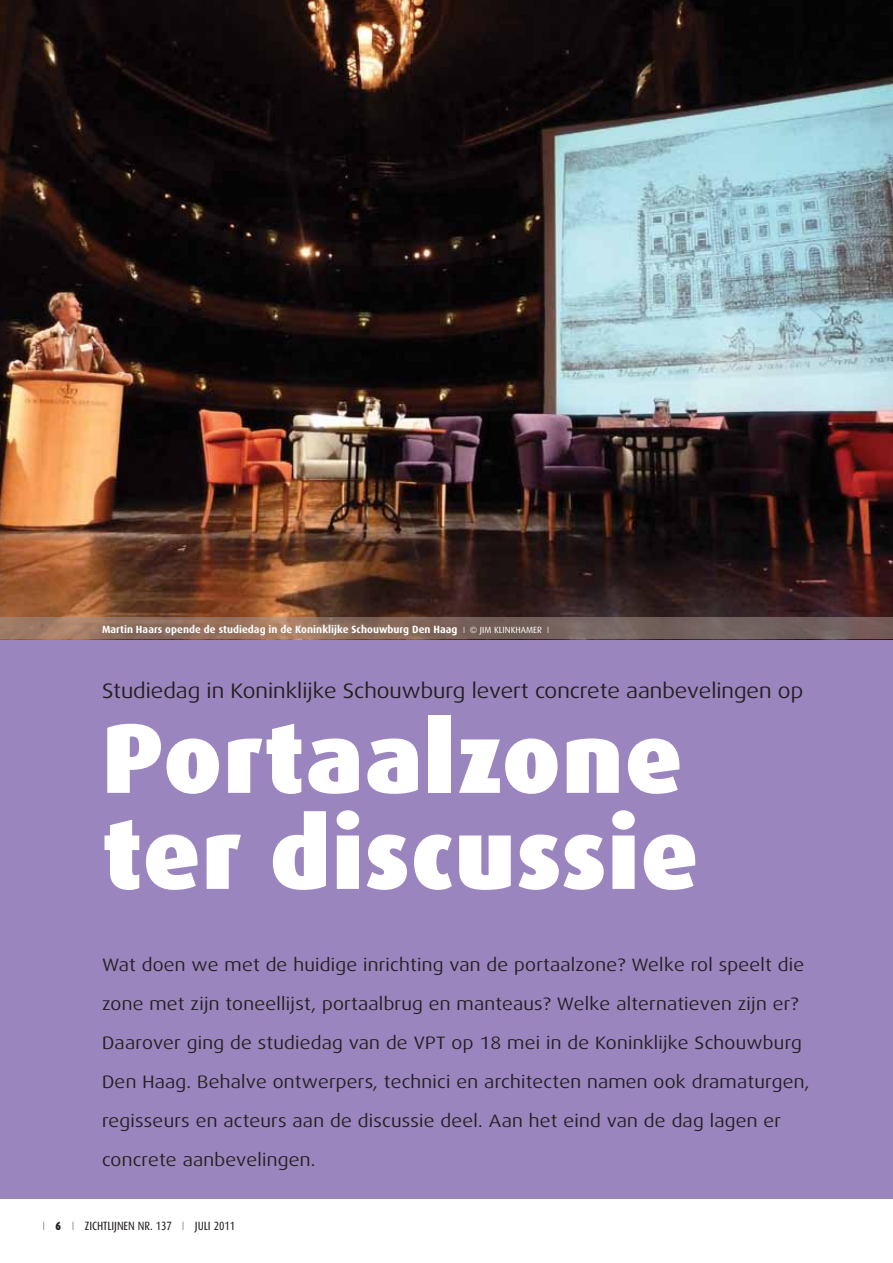
<style>
.page{position:relative;width:893px;height:1263px;background:#fff}
.page>*{position:absolute;margin:0;border:0;box-sizing:border-box;transform-origin:0 0}
.t1{font:900 99px/96px "Dax";letter-spacing:.015em;color:#fff}
.t2{font:21px "Dax Wide";color:#231f20}
.t3{font:18px/39px "Dax Wide";letter-spacing:.015em;color:#231f20}
.t4{font:12px "Dax Condensed";letter-spacing:-.005em;color:#231f20}
.t5{font:700 10.5px "Dax";letter-spacing:.005em;color:#fff}
.s1{font-family:"Dax Condensed";font-weight:300;font-size:9px}
.s2{font-weight:400;font-size:9px}
.s3{font-weight:300;color:#808285}
.s4{font-weight:900}
</style>
<div class="page">
<div style="left:0;top:626px;width:893px;height:573px;background:#9b85be"></div>
<img style="left:0;top:0;width:893px;height:618px">
<svg style="left:0;top:618px;width:893px;height:21px;background:#846a5f"></svg>
<p class="t5" style="left:102px;top:623px;width:449px">Martin Haars opende de studiedag in de Koninklijke Schouwburg Den Haag <span class="s1">I</span> <span class="s2">© JIM KLINKHAMER</span> <span class="s1">I</span></p>
<p class="t2" style="left:102px;top:679px;width:703px">Studiedag in Koninklijke Schouwburg levert concrete aanbevelingen op</p>
<h1 class="t1" style="left:102px;top:711px;width:598px">Portaalzone ter discussie</h1>
<p class="t3" style="left:102px;top:945px;width:709px">Wat doen we met de huidige inrichting van de portaalzone? Welke rol speelt die zone met zijn toneellijst, portaalbrug en manteaus? Welke alternatieven zijn er?<br>Daarover ging de studiedag van de VPT op 18 mei in de Koninklijke Schouwburg Den Haag. Behalve ontwerpers, technici en architecten namen ook dramaturgen, regisseurs en acteurs aan de discussie deel. Aan het eind van de dag lagen er concrete aanbevelingen.</p>
<p class="t4" style="left:43px;top:1219px;width:52px"><span class="s3">I</span> <span class="s4">6</span> <span class="s3">I</span> ZICHTLI</p>
<p class="t4" style="left:114px;top:1219px;width:10px">JNEN</p>
<p class="t4" style="left:138px;top:1219px;width:99px">NR. 137 <span class="s3">I</span> juli 2011</p>
</div>
